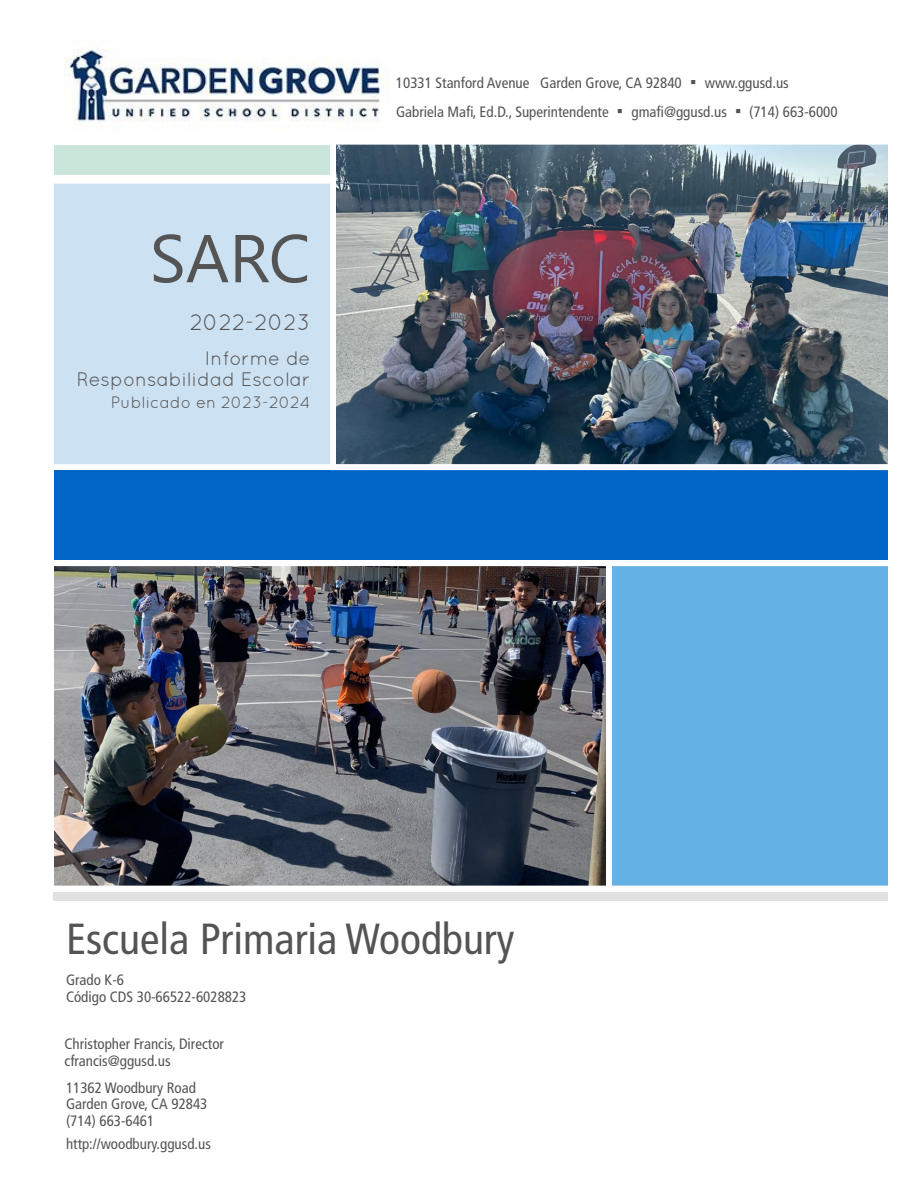
<style>
.page{position:relative;width:918px;height:1188px;background:#fff}
.page>*{position:absolute;margin:0;border:0;box-sizing:border-box;transform-origin:0 0}
.t1{font:condensed 43.5px "Frutiger LT Std";color:#545454}
.t2{font:22.5px "Quicksand";color:#545454}
.t3{font:19.5px/21px "Quicksand";color:#545454;text-align:right}
.t4{font:16.5px "Quicksand";color:#545454}
.t5{font:condensed 15px/16.5px "Frutiger LT Std";color:#545454}
.s1{font-family:"Arial";font-stretch:normal;font-size:18px}
</style>
<div class="page">
<div style="left:606px;top:560px;width:288px;height:332px;background:#63b1e5;border:6px solid #fff"></div>
<div style="left:54px;top:145px;width:276px;height:30px;background:#cae5da"></div>
<div style="left:48px;top:178px;width:288px;height:292px;background:#cce1f2;border:6px solid #fff"></div>
<div style="left:53px;top:892px;width:835px;height:9px;background:#e1e1e1"></div>
<div style="left:54px;top:470px;width:834px;height:90px;background:#0065c6"></div>
<img style="left:337px;top:146px;width:550px;height:317px">
<div style="left:330px;top:139px;width:564px;height:331px;border:6px solid #fff"></div>
<img style="left:55px;top:567px;width:550px;height:318px">
<div style="left:48px;top:560px;width:564px;height:332px;border:6px solid #fff"></div>
<img style="left:64px;top:47px;width:316px;height:75px">
<p class="t5" style="left:396px;top:75px;width:394px">10331 Stanford Avenue Garden Grove, CA 92840 <span class="s1">▪</span> www.ggusd.us</p>
<h2 class="t2" style="left:190px;top:309px;width:122px">2022-2023</h2>
<h3 class="t3" style="left:77px;top:348px;width:235px">Informe de<br>Responsabilidad Escolar</h3>
<p class="t4" style="left:111px;top:393px;width:201px">Publicado en 2023-2024</p>
<p class="t5" style="left:396px;top:104px;width:443px">Gabriela Mafi, Ed.D., Superintendente <span class="s1">▪</span> gmafi@ggusd.us <span class="s1">▪</span> (714) 663-6000</p>
<h1 class="t1" style="left:66px;top:914px;width:450px">Escuela Primaria Woodbury</h1>
<p class="t5" style="left:66px;top:972px;width:182px">Grado K-6<br>Código CDS 30-66522-6028823</p>
<p class="t5" style="left:64px;top:1036px;width:161px">Christopher Francis, Director cfrancis@ggusd.us</p>
<p class="t5" style="left:66px;top:1079px;width:143px">11362 Woodbury Road<br>Garden Grove, CA 92843 (714) 663-6461</p>
<p class="t5" style="left:66px;top:1136px;width:146px">http://woodbury.ggusd.us</p>
</div>
